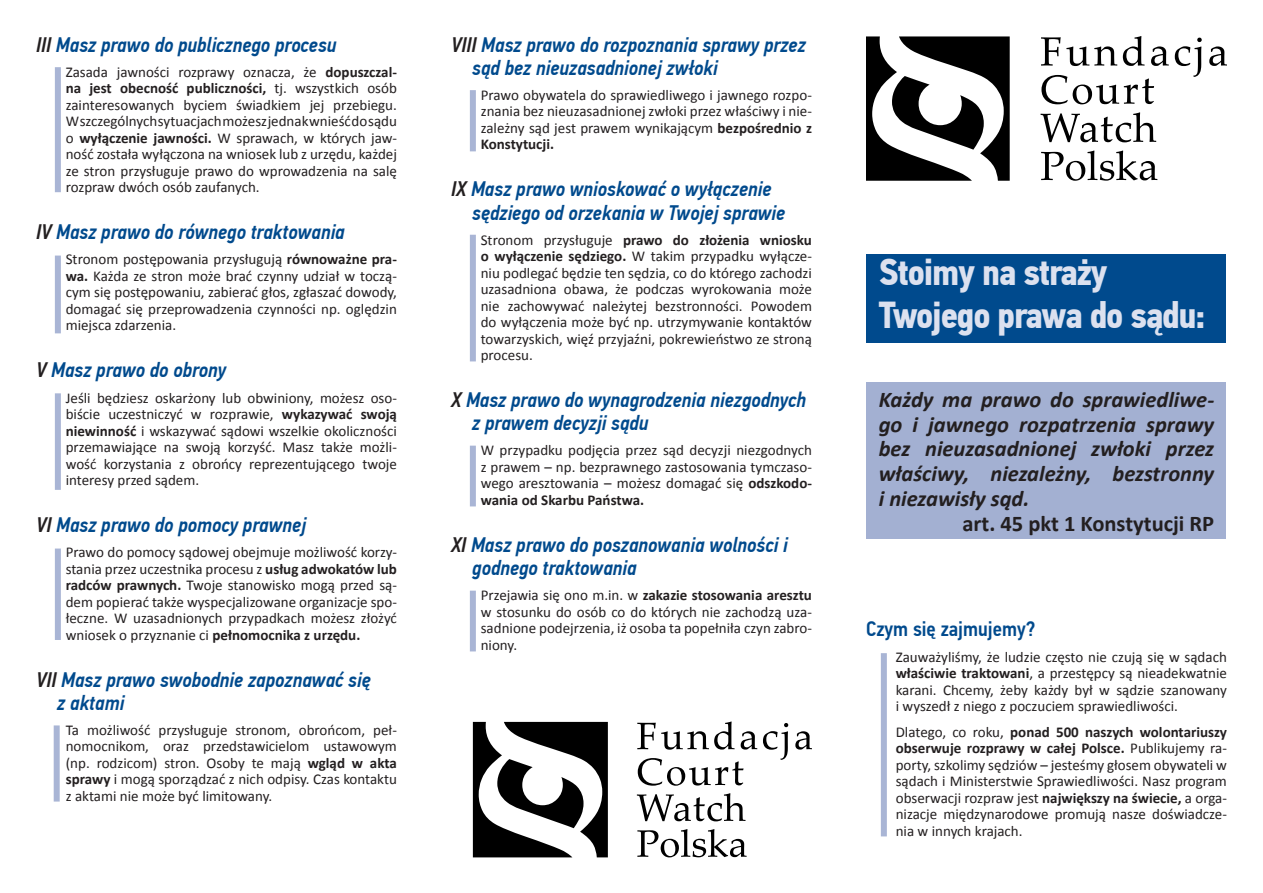
<style>
.page{position:relative;width:1263px;height:893px;background:#fff}
.page>*{position:absolute;margin:0;border:0;box-sizing:border-box;transform-origin:0 0}
.t1{font:700 37.5px/42.9px "PF Din Text Cond Pro";letter-spacing:-.03em;color:#dce1ef}
.t2{font:italic 700 22.5px/24.8px "Calibri";color:#231f20;text-align:justify}
.t3{font:700 22.5px "Calibri";color:#231f20}
.t4{font:italic 500 21px/23.1px "PF Din Text Cond Pro";color:#004a8d}
.t5{font:500 21px "PF Din Text Cond Pro";color:#004a8d}
.t6{font:15px/16.5px "Calibri";color:#231f20;text-align:justify}
.s1{color:#231f20}
.s2{font-weight:700}
</style>
<div class="page">
<div style="left:867px;top:382px;width:359px;height:157px;background:#a3b0d2"></div>
<div style="left:867px;top:254px;width:359px;height:89px;background:#004a8d"></div>
<svg style="left:866px;top:36px;width:144px;height:145px"></svg>
<svg style="left:1041px;top:37px;width:76px;height:29px"></svg>
<svg style="left:1123px;top:36px;width:21px;height:30px"></svg>
<svg style="left:1151px;top:46px;width:18px;height:20px"></svg>
<svg style="left:1175px;top:38px;width:27px;height:39px"></svg>
<svg style="left:1209px;top:46px;width:18px;height:20px"></svg>
<svg style="left:1041px;top:75px;width:113px;height:29px"></svg>
<svg style="left:1040px;top:112px;width:116px;height:30px"></svg>
<svg style="left:1041px;top:150px;width:116px;height:31px"></svg>
<svg style="left:473px;top:722px;width:135px;height:135px"></svg>
<svg style="left:637px;top:721px;width:97px;height:29px"></svg>
<svg style="left:741px;top:731px;width:16px;height:19px"></svg>
<svg style="left:763px;top:723px;width:25px;height:37px"></svg>
<svg style="left:795px;top:731px;width:17px;height:19px"></svg>
<svg style="left:638px;top:758px;width:105px;height:28px"></svg>
<svg style="left:637px;top:793px;width:108px;height:28px"></svg>
<svg style="left:637px;top:829px;width:110px;height:28px"></svg>
<div style="left:881px;top:653px;width:6px;height:183px;background:#a9b5d5"></div>
<div style="left:55px;top:67px;width:6px;height:125px;background:#a9b5d5"></div>
<div style="left:55px;top:256px;width:6px;height:77px;background:#a9b5d5"></div>
<div style="left:55px;top:549px;width:6px;height:91px;background:#a9b5d5"></div>
<div style="left:55px;top:393px;width:6px;height:97px;background:#a9b5d5"></div>
<div style="left:54px;top:725px;width:6px;height:76px;background:#a9b5d5"></div>
<div style="left:470px;top:90px;width:6px;height:61px;background:#a9b5d5"></div>
<div style="left:470px;top:235px;width:6px;height:126px;background:#a9b5d5"></div>
<div style="left:470px;top:446px;width:6px;height:60px;background:#a9b5d5"></div>
<div style="left:470px;top:591px;width:6px;height:60px;background:#a9b5d5"></div>
<h3 class="t4" style="left:36px;top:33px;width:302px"><span class="s1">III</span> Masz prawo do publicznego procesu</h3>
<p class="t6" style="left:66px;top:64px;width:333px">Zasada jawności rozprawy oznacza, że <span class="s2">dopuszczal&shy;na jest obecność publiczności,</span> tj. wszystkich osób zainteresowanych byciem świadkiem jej przebiegu.<br>W szczególnych sytuacjach możesz jednak wnieść do sądu o <span class="s2">wyłączenie jawności.</span> W sprawach, w których jaw&shy;ność została wyłączona na wniosek lub z urzędu, każdej ze stron przysługuje prawo do wprowadzenia na salę rozpraw dwóch osób zaufanych.</p>
<h3 class="t4" style="left:36px;top:221px;width:310px"><span class="s1">IV</span> Masz prawo do równego traktowania</h3>
<p class="t6" style="left:66px;top:251px;width:333px">Stronom postępowania przysługują <span class="s2">równoważne pra&shy;wa.</span> Każda ze stron może brać czynny udział w toczą&shy;cym się postępowaniu, zabierać głos, zgłaszać dowody, domagać się przeprowadzenia czynności np. oględzin miejsca zdarzenia.</p>
<h3 class="t4" style="left:36px;top:359px;width:192px"><span class="s1">V</span> Masz prawo do obrony</h3>
<p class="t6" style="left:66px;top:389px;width:333px">Jeśli będziesz oskarżony lub obwiniony, możesz oso&shy;biście uczestniczyć w rozprawie, <span class="s2">wykazywać swoją niewinność</span> i wskazywać sądowi wszelkie okoliczności przemawiające na swoją korzyść. Masz także możli&shy;wość korzystania z obrońcy reprezentującego twoje interesy przed sądem.</p>
<h3 class="t4" style="left:36px;top:514px;width:272px"><span class="s1">VI</span> Masz prawo do pomocy prawnej</h3>
<p class="t6" style="left:66px;top:544px;width:333px">Prawo do pomocy sądowej obejmuje możliwość korzy&shy;stania przez uczestnika procesu z <span class="s2">usług adwokatów lub radców prawnych.</span> Twoje stanowisko mogą przed są&shy;dem popierać także wyspecjalizowane organizacje spo&shy;łeczne. W uzasadnionych przypadkach możesz złożyć wniosek o przyznanie ci <span class="s2">pełnomocnika z urzędu.</span></p>
<h3 class="t4" style="left:57px;top:668px;width:315px;text-indent:-21px"><span class="s1">VII</span> Masz prawo swobodnie zapoznawać się z aktami</h3>
<p class="t6" style="left:66px;top:722px;width:333px">Ta możliwość przysługuje stronom, obrońcom, peł&shy;nomocnikom, oraz przedstawicielom ustawowym (np. rodzicom) stron. Osoby te mają <span class="s2">wgląd w akta sprawy</span> i mogą sporządzać z nich odpisy. Czas kontaktu z aktami nie może być limitowany.</p>
<h3 class="t4" style="left:472px;top:33px;width:335px;text-indent:-21px"><span class="s1">VIII</span> Masz prawo do rozpoznania sprawy przez sąd bez nieuzasadnionej zwłoki</h3>
<p class="t6" style="left:481px;top:87px;width:333px">Prawo obywatela do sprawiedliwego i jawnego rozpo&shy;znania bez nieuzasadnionej zwłoki przez właściwy i nie&shy;zależny sąd jest prawem wynikającym <span class="s2">bezpośrednio z Konstytucji.</span></p>
<h3 class="t4" style="left:472px;top:178px;width:315px;text-indent:-21px"><span class="s1">IX</span> Masz prawo wnioskować o wyłączenie sędziego od orzekania w Twojej sprawie</h3>
<p class="t6" style="left:481px;top:231px;width:333px">Stronom przysługuje <span class="s2">prawo do złożenia wniosku o wyłączenie sędziego.</span> W takim przypadku wyłącze&shy;niu podlegać będzie ten sędzia, co do którego zachodzi uzasadniona obawa, że podczas wyrokowania może nie zachowywać należytej bezstronności. Powodem do wyłączenia może być np. utrzymywanie kontaktów towarzyskich, więź przyjaźni, pokrewieństwo ze stroną procesu.</p>
<h3 class="t4" style="left:472px;top:389px;width:335px;text-indent:-21px"><span class="s1">X</span> Masz prawo do wynagrodzenia niezgodnych z prawem decyzji sądu</h3>
<p class="t6" style="left:481px;top:442px;width:333px">W przypadku podjęcia przez sąd decyzji niezgodnych z prawem – np. bezprawnego zastosowania tymczaso&shy;wego aresztowania – możesz domagać się <span class="s2">odszkodo&shy;wania od Skarbu Państwa.</span></p>
<h3 class="t4" style="left:472px;top:533px;width:317px;text-indent:-21px"><span class="s1">XI</span> Masz prawo do poszanowania wolności i godnego traktowania</h3>
<p class="t6" style="left:481px;top:587px;width:333px">Przejawia się ono m.in. w <span class="s2">zakazie stosowania aresztu </span>w stosunku do osób co do których nie zachodzą uza&shy;sadnione podejrzenia, iż osoba ta popełniła czyn zabro&shy;niony.</p>
<h1 class="t1" style="left:879px;top:251px;width:328px">Stoimy na straży<br>Twojego prawa do sądu:</h1>
<h2 class="t2" style="left:879px;top:387px;width:337px">Każdy ma prawo do sprawiedliwe&shy;go i jawnego rozpatrzenia sprawy bez nieuzasadnionej zwłoki przez właściwy, niezależny, bezstronny i niezawisły sąd.</h2>
<h2 class="t3" style="left:962px;top:509px;width:253px">art. 45 pkt 1 Konstytucji RP</h2>
<h3 class="t5" style="left:866px;top:617px;width:171px">Czym się zajmujemy?</h3>
<p class="t6" style="left:896px;top:648px;width:333px">Zauważyliśmy, że ludzie często nie czują się w sądach <span class="s2">właściwie traktowani</span>, a przestępcy są nieadekwatnie karani. Chcemy, żeby każdy był w sądzie szanowany i wyszedł z niego z poczuciem sprawiedliwości.</p>
<p class="t6" style="left:896px;top:723px;width:333px">Dlatego, co roku, <span class="s2">ponad 500 naszych wolontariuszy obserwuje rozprawy w całej Polsce.</span> Publikujemy ra&shy;porty, szkolimy sędziów – jesteśmy głosem obywateli w sądach i Ministerstwie Sprawiedliwości. Nasz program obserwacji rozpraw jest <span class="s2">największy na świecie,</span> a orga&shy;nizacje międzynarodowe promują nasze doświadcze&shy;nia w innych krajach.</p>
</div>
